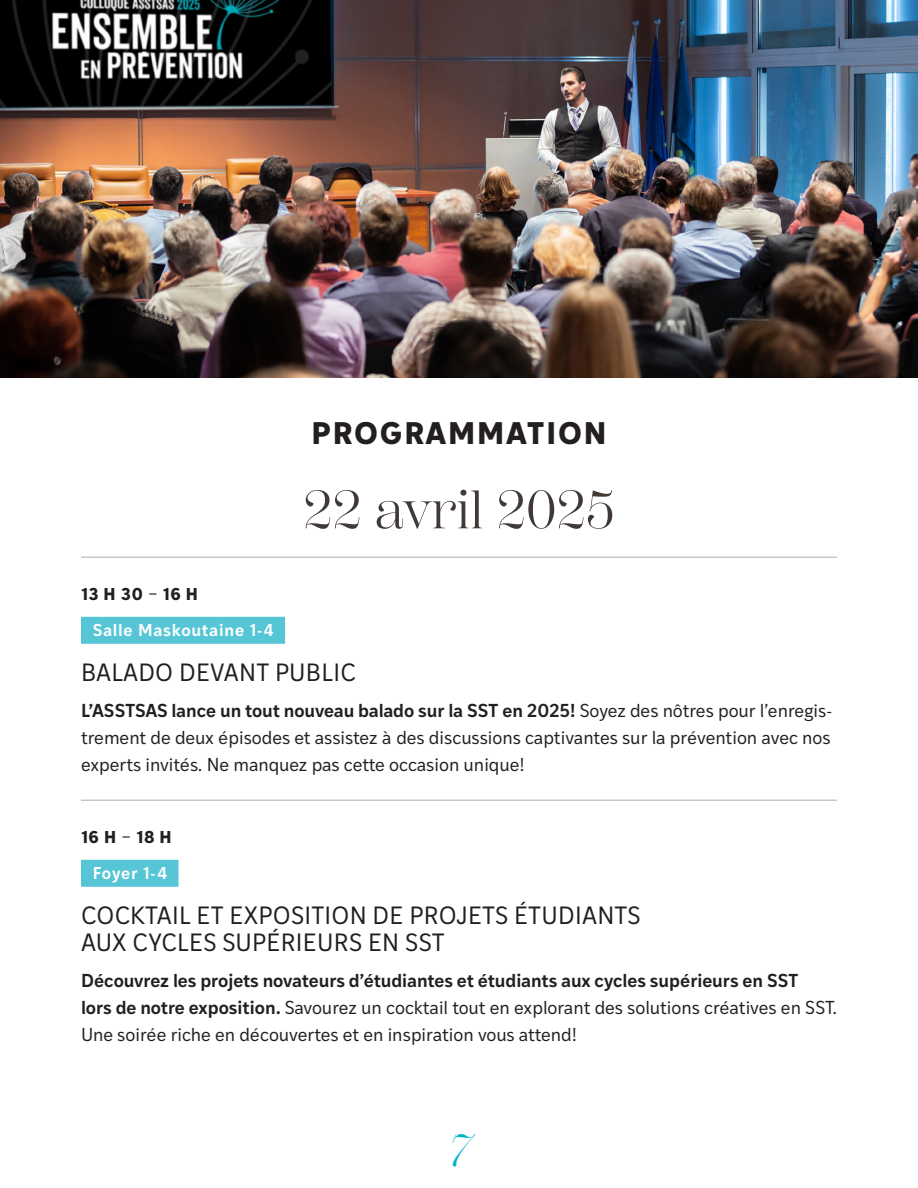
<style>
.page{position:relative;width:918px;height:1188px;background:#fff}
.page>*{position:absolute;margin:0;border:0;box-sizing:border-box;transform-origin:0 0}
.t1{font:54px "Scotch Display";color:#413936}
.t2{font:italic 300 45px "Scotch Display";color:#00b4c8}
.TITLES{font:700 30px "Ivy Style Sans";letter-spacing:.06em;color:#231f20}
.TITLES-2{font:24px/27px "Ivy Style Sans";letter-spacing:.01em;color:#231f20}
.TITLES-3{font:18px/27px "Ivy Style Sans";color:#231f20;text-align:justify}
.TITLES-4{font:600 16.5px "Ivy Style Sans";letter-spacing:.04em;color:#fff}
.TITLES-5{font:700 16.5px "Ivy Style Sans";letter-spacing:.04em;color:#231f20}
.s1{font-weight:400}
.s2{color:#56c6d6}
.s3{font-weight:600}
</style>
<div class="page">
<img style="left:0;top:0;width:918px;height:378px">
<hr style="left:81px;top:557px;width:756px;height:1px;background:#b2aba8">
<div style="left:81px;top:617px;width:204px;height:27px;background:#56c6d6"></div>
<hr style="left:81px;top:800px;width:756px;height:1px;background:#b2aba8">
<div style="left:81px;top:860px;width:98px;height:27px;background:#56c6d6"></div>
<p class="TITLES" style="left:311px;top:408px;width:297px">PROGRAMMATION</p>
<p class="t1" style="left:303px;top:479px;width:313px">22 avril 2025</p>
<p class="TITLES-5" style="left:81px;top:581px;width:119px">13 H 30 <span class="s1">–</span> 16 H</p>
<p class="TITLES-4" style="left:81px;top:617px;width:206px"><span class="s2">--</span>Salle Maskoutaine 1-4<span class="s2">--</span></p>
<p class="TITLES-2" style="left:81px;top:658px;width:276px">BALADO DEVANT PUBLIC</p>
<p class="TITLES-3" style="left:81px;top:696px;width:751px"><span class="s3">L’ASSTSAS lance un tout nouveau balado sur la SST en 2025!</span> Soyez des nôtres pour l’enregis&shy;trement de deux épisodes et assistez à des discussions captivantes sur la prévention avec nos experts invités. Ne manquez pas cette occasion unique!</p>
<p class="TITLES-5" style="left:81px;top:824px;width:92px">16 H <span class="s1">–</span> 18 H</p>
<p class="TITLES-4" style="left:81px;top:860px;width:100px"><span class="s2">--</span>Foyer 1-4<span class="s2">--</span></p>
<p class="TITLES-2" style="left:81px;top:901px;width:561px">COCKTAIL ET EXPOSITION DE PROJETS ÉTUDIANTS<br>AUX CYCLES SUPÉRIEURS EN SST</p>
<p class="TITLES-3" style="left:81px;top:966px;width:757px;text-align:left"><span class="s3">Découvrez les projets novateurs d’étudiantes et étudiants aux cycles supérieurs en SST<br>lors de notre exposition.</span> Savourez un cocktail tout en explorant des solutions créatives en SST.<br>Une soirée riche en découvertes et en inspiration vous attend!</p>
<h2 class="t2" style="left:448px;top:1125px;width:23px">7</h2>
</div>
